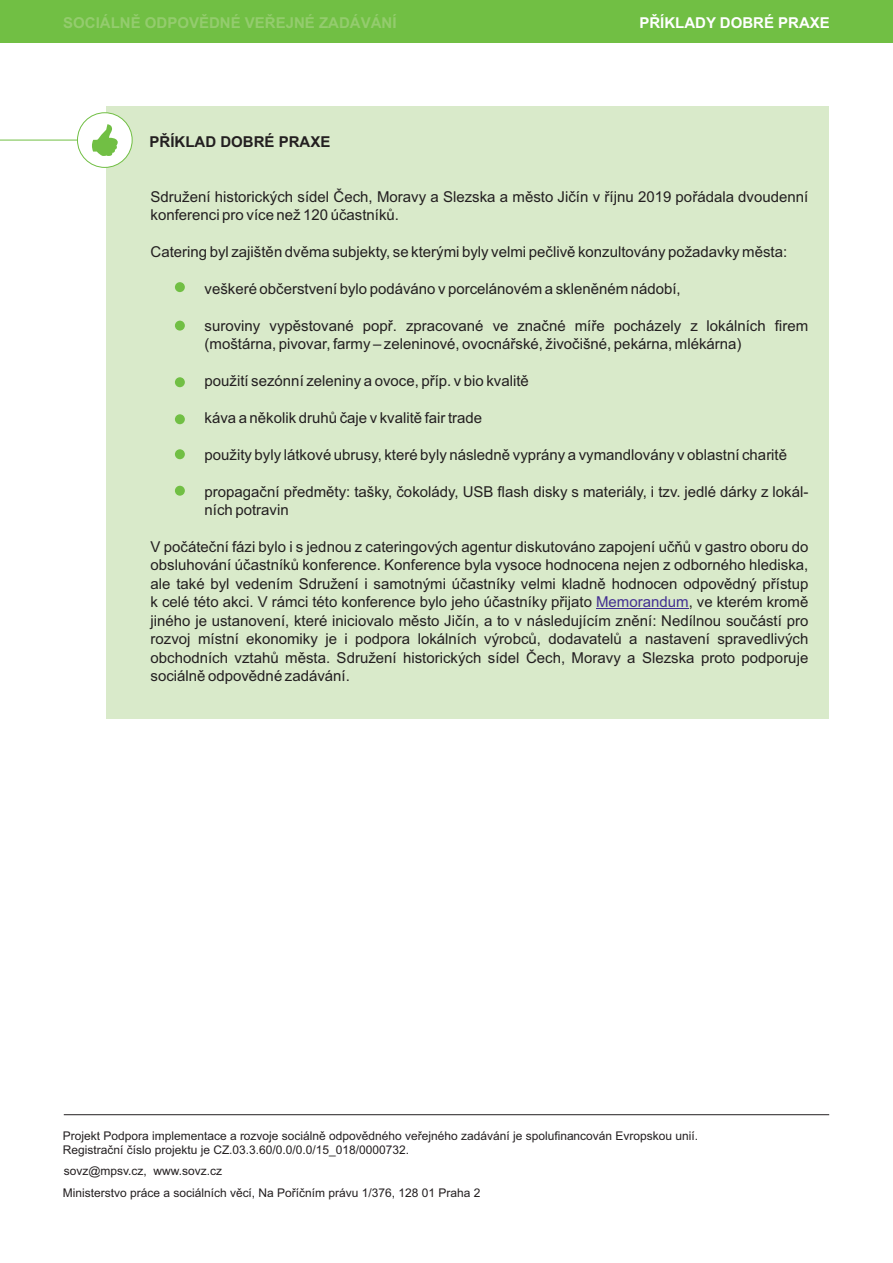
<style>
.page{position:relative;width:893px;height:1263px;background:#fff}
.page>*{position:absolute;margin:0;border:0;box-sizing:border-box;transform-origin:0 0}
.t1{font:15px/18.5px "Arial";color:#231f20}
.t2{font:700 15px "Arial";color:#94cc6e}
.t3{font:700 15px "Arial";color:#fff}
.t4{font:700 15px "Arial";color:#231f20}
.t5{font:12px/13.4px "Arial";color:#231f20}
.s1{color:#432f92}
</style>
<div class="page">
<div style="left:0;top:0;width:893px;height:43px;background:#71bf44"></div>
<hr style="left:64px;top:1114px;width:765px;height:1px;background:#231f20">
<div style="left:107px;top:106px;width:722px;height:612px;background:#d9eaca"></div>
<hr style="left:596px;top:609px;width:93px;height:1px;background:#432f92">
<hr style="left:0;top:140px;width:114px;height:1px;background:#71bf44">
<div style="left:77px;top:112px;width:56px;height:56px;background:#fff;border:1px solid #71bf44;border-radius:50%"></div>
<svg style="left:92px;top:124px;width:26px;height:32px"></svg>
<div style="left:175px;top:282px;width:10px;height:10px;background:#71bf44;border-radius:50%"></div>
<div style="left:175px;top:414px;width:10px;height:10px;background:#71bf44;border-radius:50%"></div>
<div style="left:175px;top:449px;width:10px;height:10px;background:#71bf44;border-radius:50%"></div>
<div style="left:175px;top:486px;width:10px;height:10px;background:#71bf44;border-radius:50%"></div>
<div style="left:175px;top:321px;width:10px;height:10px;background:#71bf44;border-radius:50%"></div>
<div style="left:175px;top:377px;width:10px;height:10px;background:#71bf44;border-radius:50%"></div>
<p class="t2" style="left:63px;top:17px;width:335px">SOCIÁLNĚ ODPOVĚDNÉ VEŘEJNÉ ZADÁVÁNÍ</p>
<p class="t3" style="left:639px;top:17px;width:192px">PŘÍKLADY DOBRÉ PRAXE</p>
<p class="t4" style="left:150px;top:136px;width:182px">PŘÍKLAD DOBRÉ PRAXE</p>
<p class="t1" style="left:151px;top:189px;width:659px">Sdružení historických sídel Čech, Moravy a Slezska a město Jičín v říjnu 2019 pořádala dvoudenní konferenci pro více než 120 účastníků.</p>
<p class="t1" style="left:151px;top:244px;width:638px">Catering byl zajištěn dvěma subjekty, se kterými byly velmi pečlivě konzultovány požadavky města:</p>
<p class="t1" style="left:178px;top:281px;width:505px">· veškeré občerstvení bylo podáváno v porcelánovém a skleněném nádobí,</p>
<p class="t1" style="left:205px;top:318px;width:605px;text-indent:-27px">· suroviny vypěstované popř. zpracované ve značné míře pocházely z lokálních firem (moštárna, pivovar, farmy – zeleninové, ovocnářské, živočišné, pekárna, mlékárna)</p>
<p class="t1" style="left:178px;top:373px;width:353px">· použití sezónní zeleniny a ovoce, příp. v bio kvalitě</p>
<p class="t1" style="left:178px;top:410px;width:306px">· káva a několik druhů čaje v kvalitě fair trade</p>
<p class="t1" style="left:178px;top:447px;width:611px">· použity byly látkové ubrusy, které byly následně vyprány a vymandlovány v oblastní charitě</p>
<p class="t1" style="left:205px;top:483px;width:605px;text-indent:-27px">· propagační předměty: tašky, čokolády, USB flash disky s materiály, i tzv. jedlé dárky z lokál&shy;ních potravin</p>
<p class="t1" style="left:151px;top:539px;width:659px;text-align:justify">V počáteční fázi bylo i s jednou z cateringových agentur diskutováno zapojení učňů v gastro oboru do obsluhování účastníků konference. Konference byla vysoce hodnocena nejen z odborného hlediska, ale také byl vedením Sdružení i samotnými účastníky velmi kladně hodnocen odpovědný přístup k celé této akci. V rámci této konference bylo jeho účastníky přijato <span class="s1">Memorandum</span>, ve kterém kromě jiného je ustanovení, které iniciovalo město Jičín, a to v následujícím znění: Nedílnou součástí pro rozvoj místní ekonomiky je i podpora lokálních výrobců, dodavatelů a nastavení spravedlivých obchodních vztahů města. Sdružení historických sídel Čech, Moravy a Slezska proto podporuje sociálně odpovědné zadávání.</p>
<p class="t5" style="left:63px;top:1130px;width:637px">Projekt Podpora implementace a rozvoje sociálně odpovědného veřejného zadávání je spolufinancován Evropskou unií.<br>Registrační číslo projektu je CZ.03.3.60/0.0/0.0/15_018/0000732.</p>
<p class="t5" style="left:63px;top:1161px;width:419px;line-height:21.6px">sovz@mpsv.cz, www.sovz.cz<br>Ministerstvo práce a sociálních věcí, Na Poříčním právu 1/376, 128 01 Praha 2</p>
</div>
